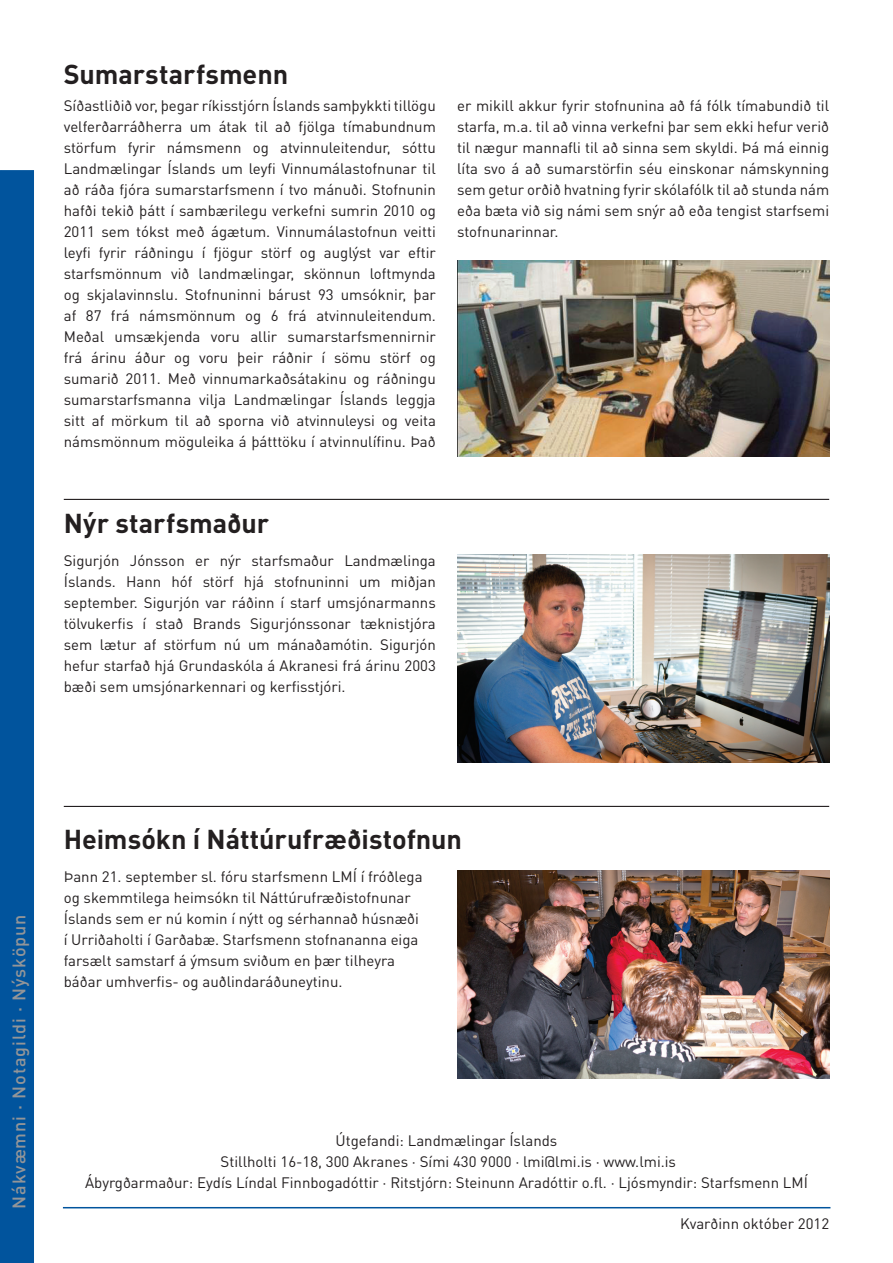
<style>
.page{position:relative;width:893px;height:1263px;background:#fff}
.page>*{position:absolute;margin:0;border:0;box-sizing:border-box;transform-origin:0 0}
.t1{font:700 27px "DIN Pro";color:#231f20}
.t2{font:500 18px "DIN Pro";letter-spacing:.05em;color:#939598}
.t3{font:15px/21px "DIN Pro";color:#231f20;text-align:justify}
</style>
<div class="page">
<hr style="left:63px;top:1207px;width:767px;height:1px;background:#01549d">
<hr style="left:64px;top:499px;width:765px;height:1px;background:#231f20">
<hr style="left:64px;top:806px;width:765px;height:1px;background:#231f20">
<img style="left:457px;top:261px;width:372px;height:195px">
<img style="left:457px;top:555px;width:372px;height:208px">
<img style="left:457px;top:870px;width:372px;height:208px">
<div style="left:1px;top:171px;width:32px;height:1091px;background:#01549d"></div>
<div style="left:0;top:170px;width:34px;height:1093px;border:2px solid #01549d"></div>
<h1 class="t1" style="left:64px;top:56px;width:226px">Sumarstarfsmenn</h1>
<p class="t3" style="left:64px;top:95px;width:374px">Síðastliðið vor, þegar ríkisstjórn Íslands samþykkti tillögu velferðarráðherra um átak til að fjölga tímabundnum störfum fyrir námsmenn og atvinnuleitendur, sóttu Landmælingar Íslands um leyfi Vinnumálastofnunar til að ráða fjóra sumarstarfsmenn í tvo mánuði. Stofnunin hafði tekið þátt í sambærilegu verkefni sumrin 2010 og 2011 sem tókst með ágætum. Vinnumálastofnun veitti leyfi fyrir ráðningu í fjögur störf og auglýst var eftir starfsmönnum við landmælingar, skönnun loftmynda og skjalavinnslu. Stofnuninni bárust 93 umsóknir, þar af 87 frá námsmönnum og 6 frá atvinnuleitendum.<br>Meðal umsækjenda voru allir sumarstarfsmennirnir frá árinu áður og voru þeir ráðnir í sömu störf og sumarið 2011. Með vinnumarkaðsátakinu og ráðningu sumarstarfsmanna vilja Landmælingar Íslands leggja sitt af mörkum til að sporna við atvinnuleysi og veita námsmönnum möguleika á þátttöku í atvinnulífinu. Það</p>
<p class="t3" style="left:457px;top:95px;width:374px">er mikill akkur fyrir stofnunina að fá fólk tímabundið til starfa, m.a. til að vinna verkefni þar sem ekki hefur verið til nægur mannafli til að sinna sem skyldi. Þá má einnig líta svo á að sumarstörfin séu einskonar námskynning sem getur orðið hvatning fyrir skólafólk til að stunda nám eða bæta við sig námi sem snýr að eða tengist starfsemi stofnunarinnar.</p>
<h1 class="t1" style="left:64px;top:505px;width:207px">Nýr starfsmaður</h1>
<p class="t3" style="left:64px;top:550px;width:374px">Sigurjón Jónsson er nýr starfsmaður Landmælinga Íslands. Hann hóf störf hjá stofnuninni um miðjan september. Sigurjón var ráðinn í starf umsjónarmanns tölvukerfis í stað Brands Sigurjónssonar tæknistjóra sem lætur af störfum nú um mánaðamótin. Sigurjón hefur starfað hjá Grundaskóla á Akranesi frá árinu 2003 bæði sem umsjónarkennari og kerfisstjóri.</p>
<p class="t2" style="left:7px;top:1209px;width:296px;rotate:-90deg">Nákvæmni ∙ Notagildi ∙ Nýsköpun</p>
<h1 class="t1" style="left:64px;top:821px;width:400px">Heimsókn í Náttúrufræðistofnun</h1>
<p class="t3" style="left:64px;top:865px;width:360px;text-align:left">Þann 21. september sl. fóru starfsmenn LMÍ í fróðlega og skemmtilega heimsókn til Náttúrufræðistofnunar Íslands sem er nú komin í nýtt og sérhannað húsnæði í Urriðaholti í Garðabæ. Starfsmenn stofnananna eiga farsælt samstarf á ýmsum sviðum en þær tilheyra báðar umhverfis- og auðlindaráðuneytinu.</p>
<p class="t3" style="left:85px;top:1129px;width:724px;text-align:center">Útgefandi: Landmælingar Íslands<br>Stillholti 16-18, 300 Akranes · Sími 430 9000 · lmi@lmi.is · www.lmi.is<br>Ábyrgðarmaður: Eydís Líndal Finnbogadóttir · Ritstjórn: Steinunn Aradóttir o.fl. · Ljósmyndir: Starfsmenn LMÍ</p>
<p class="t3" style="left:680px;top:1212px;width:151px">Kvarðinn október 2012</p>
</div>
